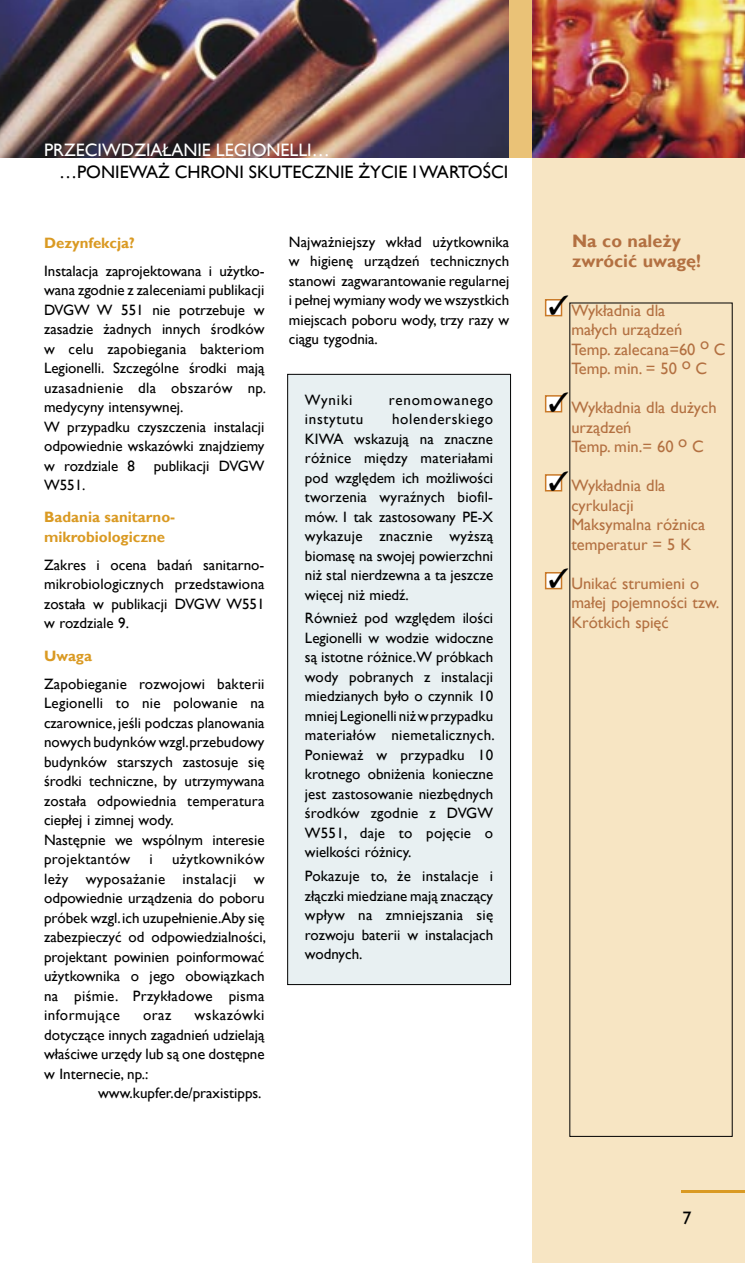
<style>
.page{position:relative;width:745px;height:1263px;background:#fff}
.page>*{position:absolute;margin:0;border:0;box-sizing:border-box;transform-origin:0 0}
.NrStrony{font:18px "Gill Sans";color:#000}
.t1{font:18px "Gill Sans";color:#fff}
.NaBoczekTytuł{font:700 18px/19.5px "Gill Sans";color:#b37041}
.NaBoczek{font:16.5px/19.5px "Gill Sans";color:#b37041}
.t2{font:15px/19.5px "Gill Sans";color:#000;text-align:justify}
.Normal_K{font:700 15px/19.5px "Gill Sans";color:#da9a23}
.t3{font:15px "Gill Sans";letter-spacing:.055em;color:#000}
.t4{font:15px "Gill Sans";letter-spacing:.045em;color:#000}
</style>
<div class="page">
<div style="left:531px;top:157px;width:213px;height:1106px;background:#f7e5c3"></div>
<hr style="left:680px;top:1191px;width:64px;height:2px;background:#da9a23">
<div style="left:0;top:0;width:672px;height:157px;background:#eac277"></div>
<img style="left:0;top:0;width:508px;height:157px">
<div style="left:287px;top:374px;width:223px;height:610px;background:#e8f0f2"></div>
<div style="left:287px;top:374px;width:223px;height:611px;border:1px solid #000"></div>
<img style="left:532px;top:0;width:212px;height:157px">
<div style="left:545px;top:300px;width:16px;height:16px;background:#fff"></div>
<div style="left:544px;top:299px;width:18px;height:17px;border:2px solid #c97928"></div>
<div style="left:545px;top:396px;width:16px;height:16px;background:#fff"></div>
<div style="left:544px;top:395px;width:18px;height:17px;border:2px solid #c97928"></div>
<div style="left:545px;top:475px;width:16px;height:16px;background:#fff"></div>
<div style="left:544px;top:474px;width:18px;height:17px;border:2px solid #c97928"></div>
<div style="left:545px;top:573px;width:16px;height:16px;background:#fff"></div>
<div style="left:544px;top:572px;width:18px;height:17px;border:2px solid #c97928"></div>
<svg style="left:549px;top:299px;width:14px;height:16px"></svg>
<svg style="left:549px;top:395px;width:14px;height:16px"></svg>
<svg style="left:549px;top:474px;width:14px;height:16px"></svg>
<svg style="left:549px;top:572px;width:14px;height:16px"></svg>
<p class="t1" style="left:44px;top:140px;width:287px">PRZECIWDZIAŁANIE LEGIONELLI…</p>
<p class="NrStrony" style="left:59px;top:161px;width:450px">…PONIEWAŻ CHRONI SKUTECZNIE ŻYCIE I WARTOŚCI</p>
<p class="Normal_K" style="left:44px;top:233px;width:92px">Dezynfekcja?</p>
<p class="t2" style="left:44px;top:261px;width:223px">Instalacja zaprojektowana i użytko&shy;wana zgodnie z zaleceniami publikacji DVGW W 551 nie potrzebuje w zasadzie żadnych innych środków w celu zapobiegania bakteriom Legionelli. Szczególne środki mają uzasadnienie dla obszarów np. medycyny intensywnej.</p>
<p class="t2" style="left:44px;top:417px;width:222px">W przypadku czyszczenia instalacji odpowiednie wskazówki znajdziemy w rozdziale 8 publikacji DVGW W551.</p>
<p class="Normal_K" style="left:44px;top:508px;width:133px">Badania sanitarno&shy;mikrobiologiczne</p>
<p class="t2" style="left:44px;top:555px;width:222px">Zakres i ocena badań sanitarno&shy;mikrobiologicznych przedstawiona została w publikacji DVGW W551 w rozdziale 9.</p>
<p class="Normal_K" style="left:44px;top:646px;width:49px">Uwaga</p>
<p class="t2" style="left:44px;top:674px;width:222px">Zapobieganie rozwojowi bakterii Legionelli to nie polowanie na czarownice, jeśli podczas planowania nowych budynków wzgl.przebudowy budynków starszych zastosuje się środki techniczne, by utrzymywana została odpowiednia temperatura ciepłej i zimnej wody.</p>
<p class="t2" style="left:44px;top:830px;width:222px">Następnie we wspólnym interesie projektantów</p>
<p class="t2" style="left:44px;top:849px;width:223px;text-indent:128px">użytkowników leży wyposażanie instalacji w odpowiednie urządzenia do poboru próbek wzgl. ich uzupełnienie.Aby się zabezpieczyć od odpowiedzialności, projektant powinien poinformować użytkownika o jego obowiązkach na piśmie. Przykładowe pisma informujące</p>
<p class="t2" style="left:149px;top:849px;width:5px">i</p>
<p class="t2" style="left:44px;top:1005px;width:222px;text-indent:150px">wskazówki dotyczące innych zagadnień udzielają właściwe urzędy lub są one dostępne w Internecie, np.:</p>
<p class="t2" style="left:98px;top:1083px;width:165px">www.kupfer.de/praxistipps.</p>
<p class="t2" style="left:143px;top:1005px;width:30px">oraz</p>
<p class="t2" style="left:289px;top:232px;width:222px">Najważniejszy wkład użytkownika w higienę urządzeń technicznych stanowi zagwarantowanie regularnej i pełnej wymiany wody we wszystkich miejscach poboru wody, trzy razy w ciągu tygodnia.</p>
<p class="t2" style="left:305px;top:390px;width:49px">Wyniki</p>
<p class="t3" style="left:388px;top:391px;width:106px">renomowanego</p>
<p class="t4" style="left:305px;top:410px;width:60px">instytutu</p>
<p class="t2" style="left:305px;top:409px;width:190px;text-indent:87px">holenderskiego KIWA wskazują na znaczne różnice między materiałami pod względem ich możliwości tworzenia wyraźnych biofil&shy;mów. I tak zastosowany PE-X wykazuje znacznie wyższą biomasę na swojej powierzchni niż stal nierdzewna a ta jeszcze więcej niż miedź.</p>
<p class="t2" style="left:305px;top:609px;width:191px">Również pod względem ilości Legionelli w wodzie widoczne są istotne różnice.W próbkach wody pobranych z instalacji miedzianych było o czynnik 10 mniej Legionelli niż w przypadku materiałów niemetalicznych.<br>Ponieważ w przypadku 10 krotnego obniżenia konieczne jest zastosowanie niezbędnych środków zgodnie z DVGW W551, daje to pojęcie o wielkości różnicy.</p>
<p class="t2" style="left:305px;top:866px;width:190px">Pokazuje to, że instalacje i złączki miedziane mają znaczący wpływ na zmniejszania się rozwoju baterii w instalacjach wodnych.</p>
<p class="NaBoczekTytuł" style="left:571px;top:232px;width:130px">Na co należy zwrócić uwagę!</p>
<p class="NaBoczek" style="left:571px;top:301px;width:112px">Wykładnia dla małych urządzeń</p>
<p class="NaBoczek" style="left:571px;top:340px;width:155px">Temp. zalecana=60 o C</p>
<p class="NaBoczek" style="left:571px;top:359px;width:137px">Temp. min. = 50 o C</p>
<p class="NaBoczek" style="left:571px;top:398px;width:147px">Wykładnia dla dużych urządzeń</p>
<p class="NaBoczek" style="left:571px;top:437px;width:134px">Temp. min.= 60 o C</p>
<p class="NaBoczek" style="left:571px;top:476px;width:95px">Wykładnia dla cyrkulacji</p>
<p class="NaBoczek" style="left:571px;top:515px;width:135px">Maksymalna różnica temperatur = 5 K</p>
<p class="NaBoczek" style="left:571px;top:574px;width:149px">Unikać strumieni o małej pojemności tzw.<br>Krótkich spięć</p>
<p class="NrStrony" style="left:682px;top:1207px;width:10px">7</p>
</div>
